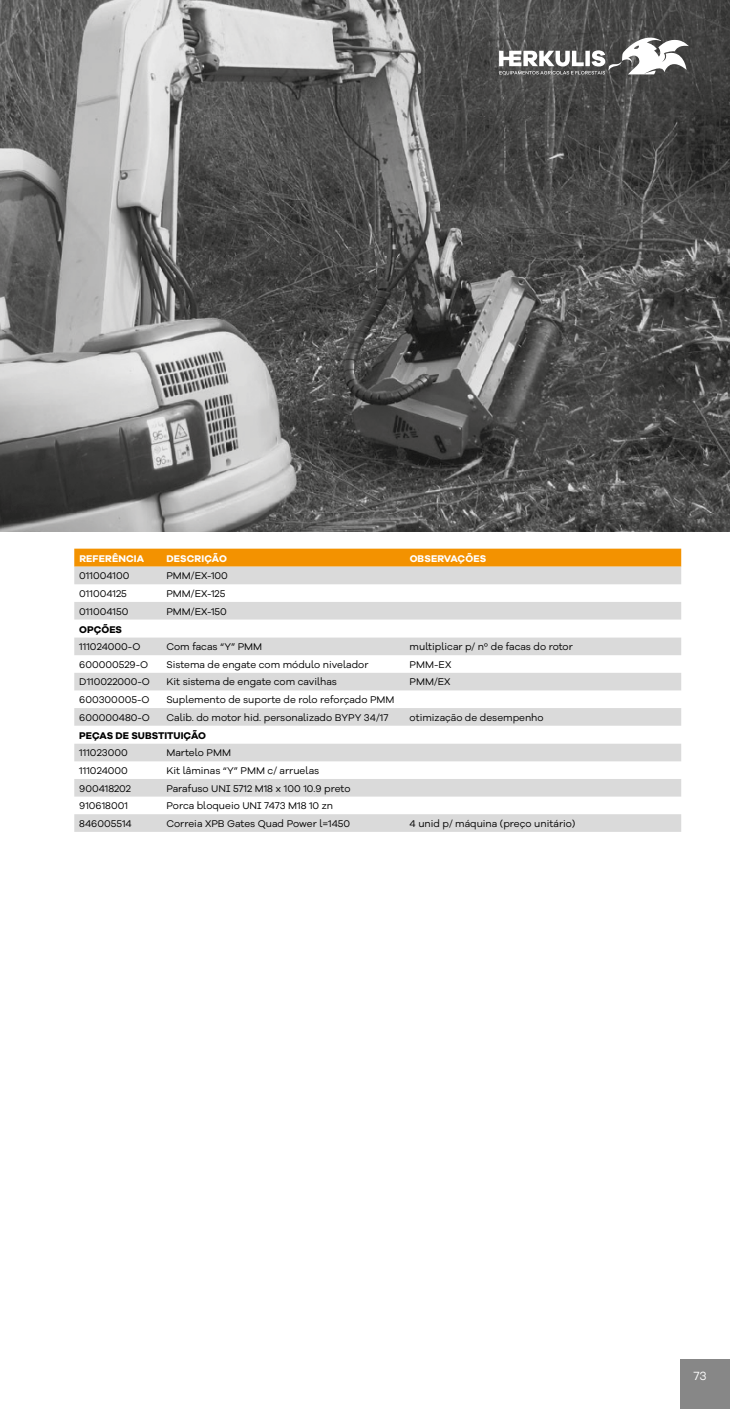
<style>
.page{position:relative;width:730px;height:1409px;background:#fff}
.page>*{position:absolute;margin:0;border:0;box-sizing:border-box;transform-origin:0 0}
.t1{font:12.25px "Galano Grotesque Alt";color:#fff}
.t2{font:9.97px "Galano Grotesque Alt";color:#000}
.t3{font:700 9.97px "Galano Grotesque";letter-spacing:.01em;color:#fff}
.t4{font:700 9.97px "Galano Grotesque";color:#000}
</style>
<div class="page">
<div style="left:680px;top:1359px;width:49px;height:50px;background:#878787"></div>
<img style="left:0;top:0;width:729px;height:531px">
<div style="left:74px;top:549px;width:606px;height:18px;background:#f39200"></div>
<svg style="left:74px;top:567px;width:606px;height:265px;fill:#dadada"></svg>
<svg style="left:499px;top:37px;width:189px;height:38px"></svg>
<p class="t3" style="left:79px;top:552px;width:66px">REFERÊNCIA</p>
<p class="t3" style="left:166px;top:552px;width:62px">DESCRIÇÃO</p>
<p class="t3" style="left:409px;top:552px;width:78px">OBSERVAÇÕES</p>
<p class="t2" style="left:79px;top:569px;width:52px">011004100</p>
<p class="t2" style="left:166px;top:569px;width:63px">PMM/EX-100</p>
<p class="t2" style="left:79px;top:587px;width:49px">011004125</p>
<p class="t2" style="left:166px;top:587px;width:60px">PMM/EX-125</p>
<p class="t2" style="left:79px;top:605px;width:51px">011004150</p>
<p class="t2" style="left:166px;top:605px;width:62px">PMM/EX-150</p>
<p class="t4" style="left:79px;top:623px;width:44px">OPÇÕES</p>
<p class="t2" style="left:79px;top:640px;width:63px">111024000-O</p>
<p class="t2" style="left:166px;top:640px;width:97px">Com facas “Y” PMM</p>
<p class="t2" style="left:409px;top:640px;width:165px">multiplicar p/ nº de facas do rotor</p>
<p class="t2" style="left:79px;top:658px;width:70px">600000529-O</p>
<p class="t2" style="left:166px;top:658px;width:203px">Sistema de engate com módulo nivelador</p>
<p class="t2" style="left:409px;top:658px;width:43px">PMM-EX</p>
<p class="t2" style="left:79px;top:676px;width:72px">D110022000-O</p>
<p class="t2" style="left:166px;top:676px;width:172px">Kit sistema de engate com cavilhas</p>
<p class="t2" style="left:409px;top:676px;width:42px">PMM/EX</p>
<p class="t2" style="left:79px;top:693px;width:72px">600300005-O</p>
<p class="t2" style="left:166px;top:693px;width:229px">Suplemento de suporte de rolo reforçado PMM</p>
<p class="t2" style="left:79px;top:711px;width:72px">600000480-O</p>
<p class="t2" style="left:166px;top:711px;width:223px">Calib. do motor hid. personalizado BYPY 34/17</p>
<p class="t2" style="left:409px;top:711px;width:135px">otimização de desempenho</p>
<p class="t4" style="left:79px;top:729px;width:128px">PEÇAS DE SUBSTITUIÇÃO</p>
<p class="t2" style="left:79px;top:746px;width:50px">111023000</p>
<p class="t2" style="left:166px;top:746px;width:66px">Martelo PMM</p>
<p class="t2" style="left:79px;top:764px;width:50px">111024000</p>
<p class="t2" style="left:166px;top:764px;width:154px">Kit lâminas “Y” PMM c/ arruelas</p>
<p class="t2" style="left:79px;top:782px;width:53px">900418202</p>
<p class="t2" style="left:166px;top:782px;width:185px">Parafuso UNI 5712 M18 x 100 10.9 preto</p>
<p class="t2" style="left:79px;top:799px;width:50px">910618001</p>
<p class="t2" style="left:166px;top:799px;width:168px">Porca bloqueio UNI 7473 M18 10 zn</p>
<p class="t2" style="left:79px;top:817px;width:54px">846005514</p>
<p class="t2" style="left:166px;top:817px;width:185px">Correia XPB Gates Quad Power l=1450</p>
<p class="t2" style="left:409px;top:817px;width:167px">4 unid p/ máquina (preço unitário)</p>
<p class="t1" style="left:693px;top:1368px;width:15px">73</p>
</div>
